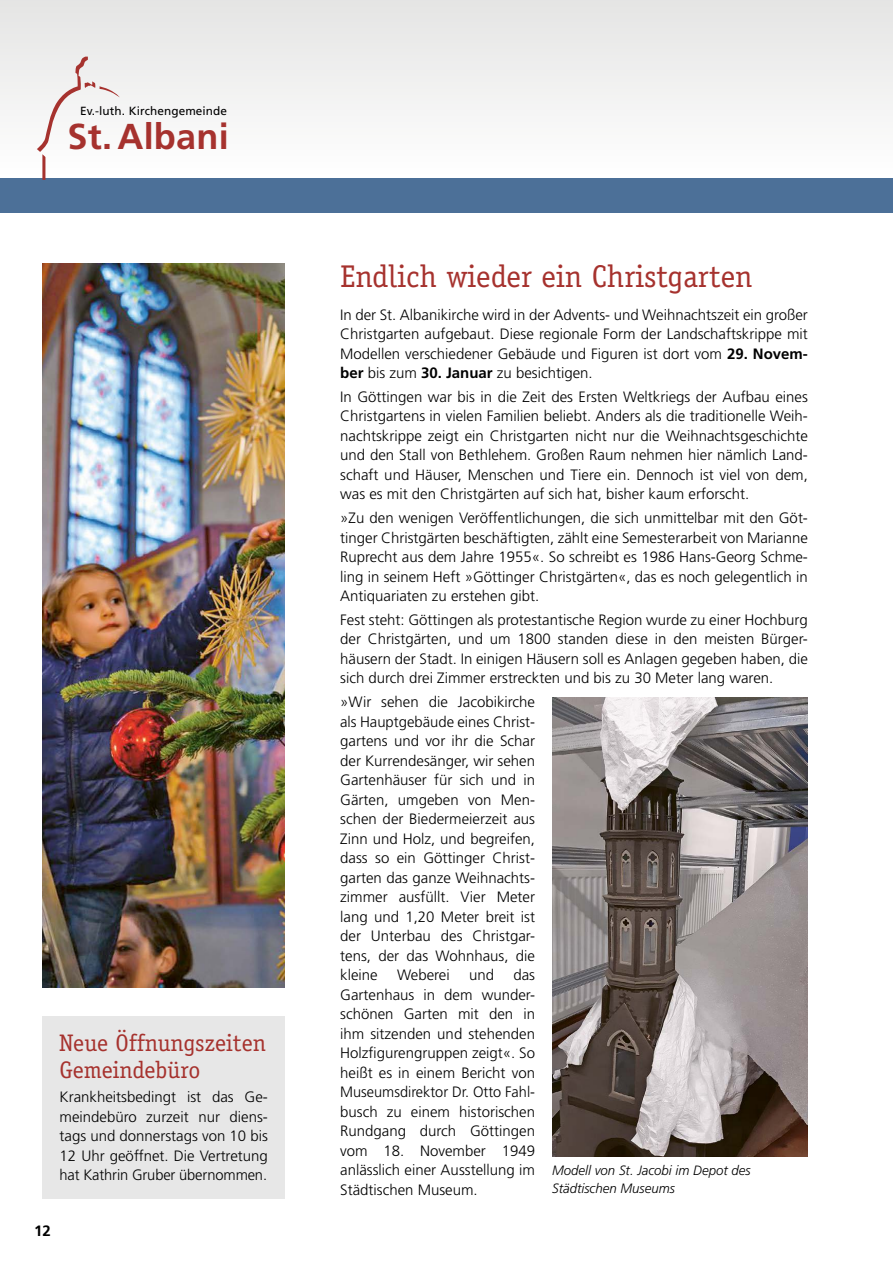
<style>
.page{position:relative;width:893px;height:1263px;background:#fff}
.page>*{position:absolute;margin:0;border:0;box-sizing:border-box;transform-origin:0 0}
.t1{font:700 36px "Frutiger";letter-spacing:.01em;color:#a6322e}
.Head_21pt{font:31.5px "Officina Serif";color:#a6322e}
.Head_21pt-2{font:24px/27px "Officina Serif";color:#a6322e}
.Fließ{font:300 15px/19.5px "Frutiger";color:#000;text-align:justify}
.t2{font:700 15px "Frutiger";color:#000}
.BU{font:italic 300 13.5px/18px "Frutiger";color:#000}
.t3{font:11.85px "Frutiger";letter-spacing:.01em;color:#000}
.s1{font-weight:700}
</style>
<div class="page">
<div style="left:0;top:0;width:893px;height:179px;background:linear-gradient(to bottom,#e4e4e4,#fff)"></div>
<div style="left:0;top:179px;width:893px;height:34px;background:#4c7098"></div>
<svg style="left:31px;top:51px;width:208px;height:129px"></svg>
<img style="left:552px;top:697px;width:256px;height:460px">
<img style="left:43px;top:264px;width:242px;height:724px">
<div style="left:43px;top:1016px;width:242px;height:183px;background:#e7e7e7"></div>
<p class="t3" style="left:80px;top:103px;width:149px">Ev.-luth. Kirchengemeinde</p>
<p class="t1" style="left:67px;top:115px;width:163px">St. Albani</p>
<p class="Head_21pt-2" style="left:60px;top:1030px;width:208px">Neue Öffnungszeiten<br>Gemeindebüro</p>
<p class="Fließ" style="left:60px;top:1087px;width:210px">Krankheitsbedingt ist das Ge&shy;meindebüro zurzeit nur diens&shy;tags und donnerstags von 10 bis 12 Uhr geöffnet. Die Vertretung hat Kathrin Gruber übernommen.</p>
<p class="t2" style="left:34px;top:1222px;width:18px">12</p>
<p class="Head_21pt" style="left:340px;top:258px;width:414px">Endlich wieder ein Christgarten</p>
<p class="Fließ" style="left:340px;top:305px;width:469px">In der St. Albanikirche wird in der Advents- und Weihnachtszeit ein großer Christgarten aufgebaut. Diese regionale Form der Landschaftskrippe mit Modellen verschiedener Gebäude und Figuren ist dort vom <span class="s1">29. Novem&shy;ber</span> bis zum <span class="s1">30. Januar</span> zu besichtigen.</p>
<p class="Fließ" style="left:340px;top:387px;width:469px">In Göttingen war bis in die Zeit des Ersten Weltkriegs der Aufbau eines Christgartens in vielen Familien beliebt. Anders als die traditionelle Weih&shy;nachtskrippe zeigt ein Christgarten nicht nur die Weihnachtsgeschichte und den Stall von Bethlehem. Großen Raum nehmen hier nämlich Land&shy;schaft und Häuser, Menschen und Tiere ein. Dennoch ist viel von dem, was es mit den Christgärten auf sich hat, bisher kaum erforscht.</p>
<p class="Fließ" style="left:340px;top:508px;width:469px">»Zu den wenigen Veröffentlichungen, die sich unmittelbar mit den Göt&shy;tinger Christgärten beschäftigten, zählt eine Semesterarbeit von Marianne Ruprecht aus dem Jahre 1955«. So schreibt es 1986 Hans-Georg Schme&shy;ling in seinem Heft »Göttinger Christgärten«, das es noch gelegentlich in Antiquariaten zu erstehen gibt.</p>
<p class="Fließ" style="left:340px;top:610px;width:469px">Fest steht: Göttingen als protestantische Region wurde zu einer Hochburg der Christgärten, und um 1800 standen diese in den meisten Bürger&shy;häusern der Stadt. In einigen Häusern soll es Anlagen gegeben haben, die sich durch drei Zimmer erstreckten und bis zu 30 Meter lang waren.</p>
<p class="Fließ" style="left:340px;top:692px;width:196px">»Wir sehen die Jacobikirche als Hauptgebäude eines Christ&shy;gartens und vor ihr die Schar der Kurrendesänger, wir sehen Gartenhäuser für sich und in Gärten, umgeben von Men&shy;schen der Biedermeierzeit aus Zinn und Holz, und begreifen, dass so ein Göttinger Christ&shy;garten das ganze Weihnachts&shy;zimmer ausfüllt. Vier Meter lang und 1,20 Meter breit ist der Unterbau des Christgar&shy;tens, der das Wohnhaus, die kleine</p>
<p class="Fließ" style="left:340px;top:965px;width:196px;text-indent:173px">das Gartenhaus in dem wunder&shy;schönen Garten mit den in ihm sitzenden und stehenden Holzfigurengruppen zeigt«. So heißt es in einem Bericht von Museumsdirektor Dr. Otto Fahl&shy;busch zu einem historischen Rundgang durch Göttingen vom 18. November 1949 anlässlich einer Ausstellung im Städtischen Museum.</p>
<p class="Fließ" style="left:397px;top:965px;width:54px">Weberei</p>
<p class="Fließ" style="left:469px;top:965px;width:27px">und</p>
<p class="BU" style="left:552px;top:1161px;width:200px">Modell von St. Jacobi im Depot des<br>Städtischen Museums</p>
</div>
